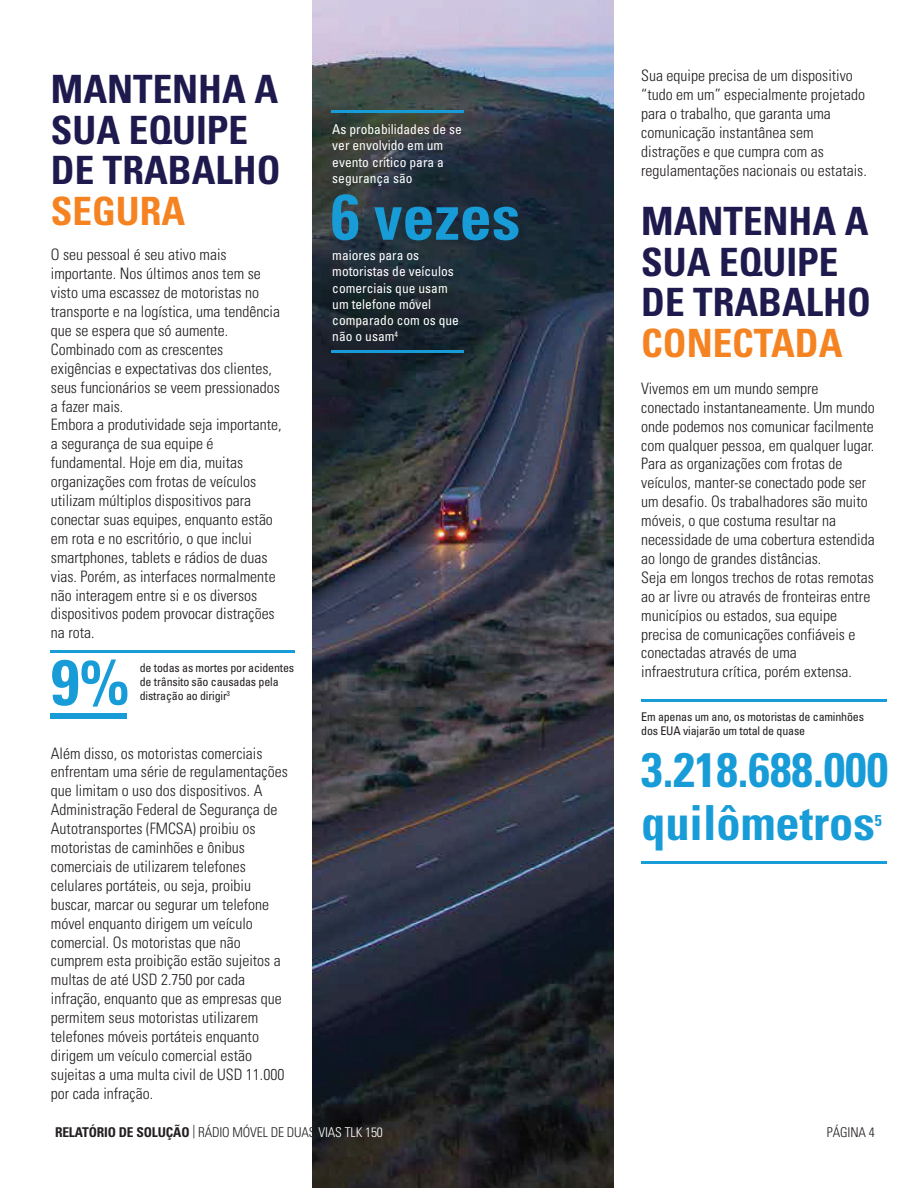
<style>
.page{position:relative;width:918px;height:1188px;background:#fff}
.page>*{position:absolute;margin:0;border:0;box-sizing:border-box;transform-origin:0 0}
.t1{font:700 condensed 64.35px "Univers";color:#189cd8}
.t2{font:700 condensed 48.3px/53.2px "Univers";color:#189cd8}
.t3{font:700 condensed 39px/40.5px "Univers";color:#1f1a4e}
.t4{font:700 condensed 39px "Univers";color:#f58321}
.t5{font:300 condensed 15.75px/18.9px "Univers";color:#231f20}
.t6{font:700 condensed 15.75px "Univers";color:#189cd8}
.t7{font:condensed 13.5px/16.2px "Univers";color:#fff}
.t8{font:700 condensed 13.5px "Univers";letter-spacing:-.01em;color:#231f20}
.t9{font:300 condensed 13.5px "Univers";letter-spacing:-.01em;color:#231f20}
.t10{font:condensed 12px/14.4px "Univers";letter-spacing:-.015em;color:#231f20}
.s1{font-weight:300}
.s2{font-weight:300;color:#fff}
</style>
<div class="page">
<img style="left:312px;top:0;width:302px;height:1188px">
<div style="left:51px;top:713px;width:76px;height:6px;background:#189cd8"></div>
<hr style="left:51px;top:650px;width:244px;height:3px;background:#189cd8">
<hr style="left:641px;top:699px;width:246px;height:3px;background:#189cd8">
<hr style="left:641px;top:861px;width:246px;height:3px;background:#189cd8">
<hr style="left:331px;top:110px;width:132px;height:3px;background:#189cd8">
<hr style="left:331px;top:350px;width:132px;height:3px;background:#189cd8">
<h3 class="t3" style="left:51px;top:69px;width:231px">MANTENHA A<br>SUA EQUIPE<br>DE TRABALHO</h3>
<h3 class="t4" style="left:51px;top:187px;width:136px">SEGURA</h3>
<p class="t5" style="left:51px;top:245px;width:232px">O seu pessoal é seu ativo mais importante. Nos últimos anos tem se visto uma escassez de motoristas no transporte e na logística, uma tendência que se espera que só aumente.<br>Combinado com as crescentes exigências e expectativas dos clientes, seus funcionários se veem pressionados a fazer mais.<br>Embora a produtividade seja importante, a segurança de sua equipe é fundamental. Hoje em dia, muitas organizações com frotas de veículos utilizam múltiplos dispositivos para conectar suas equipes, enquanto estão em rota e no escritório, o que inclui smartphones, tablets e rádios de duas vias. Porém, as interfaces normalmente não interagem entre si e os diversos dispositivos podem provocar distrações na rota.</p>
<h1 class="t1" style="left:51px;top:643px;width:80px">9%</h1>
<p class="t10" style="left:140px;top:660px;width:156px">de todas as mortes por acidentes de trânsito são causadas pela distração ao dirigir<sup>3</sup></p>
<p class="t5" style="left:51px;top:744px;width:239px">Além disso, os motoristas comerciais enfrentam uma série de regulamentações que limitam o uso dos dispositivos. A Administração Federal de Segurança de Autotransportes (FMCSA) proibiu os motoristas de caminhões e ônibus comerciais de utilizarem telefones celulares portáteis, ou seja, proibiu buscar, marcar ou segurar um telefone móvel enquanto dirigem um veículo comercial. Os motoristas que não cumprem esta proibição estão sujeitos a multas de até USD 2.750 por cada infração, enquanto que as empresas que permitem seus motoristas utilizarem telefones móveis portáteis enquanto dirigem um veículo comercial estão sujeitas a uma multa civil de USD 11.000 por cada infração.</p>
<p class="t7" style="left:332px;top:121px;width:131px">As probabilidades de se ver envolvido em um evento crítico para a segurança são</p>
<h1 class="t1" style="left:331px;top:177px;width:191px">6 vezes</h1>
<p class="t7" style="left:332px;top:247px;width:128px">maiores para os motoristas de veículos comerciais que usam um telefone móvel comparado com os que não o usam<sup>4</sup></p>
<p class="t5" style="left:641px;top:66px;width:227px">Sua equipe precisa de um dispositivo “tudo em um” especialmente projetado para o trabalho, que garanta uma comunicação instantânea sem distrações e que cumpra com as regulamentações nacionais ou estatais.</p>
<h3 class="t3" style="left:641px;top:201px;width:231px">MANTENHA A<br>SUA EQUIPE<br>DE TRABALHO</h3>
<h3 class="t4" style="left:641px;top:319px;width:203px">CONECTADA</h3>
<p class="t5" style="left:641px;top:379px;width:235px">Vivemos em um mundo sempre conectado instantaneamente. Um mundo onde podemos nos comunicar facilmente com qualquer pessoa, em qualquer lugar.<br>Para as organizações com frotas de veículos, manter-se conectado pode ser um desafio. Os trabalhadores são muito móveis, o que costuma resultar na necessidade de uma cobertura estendida ao longo de grandes distâncias.<br>Seja em longos trechos de rotas remotas ao ar livre ou através de fronteiras entre municípios ou estados, sua equipe precisa de comunicações confiáveis e conectadas através de uma infraestrutura crítica, porém extensa.</p>
<p class="t10" style="left:641px;top:709px;width:224px">Em apenas um ano, os motoristas de caminhões dos EUA viajarão um total de quase</p>
<h2 class="t2" style="left:641px;top:743px;width:248px">3.218.688.000 quilômetros</h2>
<p class="t6" style="left:875px;top:811px;width:8px">5</p>
<p class="t8" style="left:55px;top:1124px;width:329px">RELATÓRIO DE SOLUÇÃO <span class="s1">| RÁDIO MÓVEL DE DUAS</span> <span class="s2">VIAS TLK 150</span></p>
<p class="t9" style="left:827px;top:1124px;width:49px">PÁGINA 4</p>
</div>
